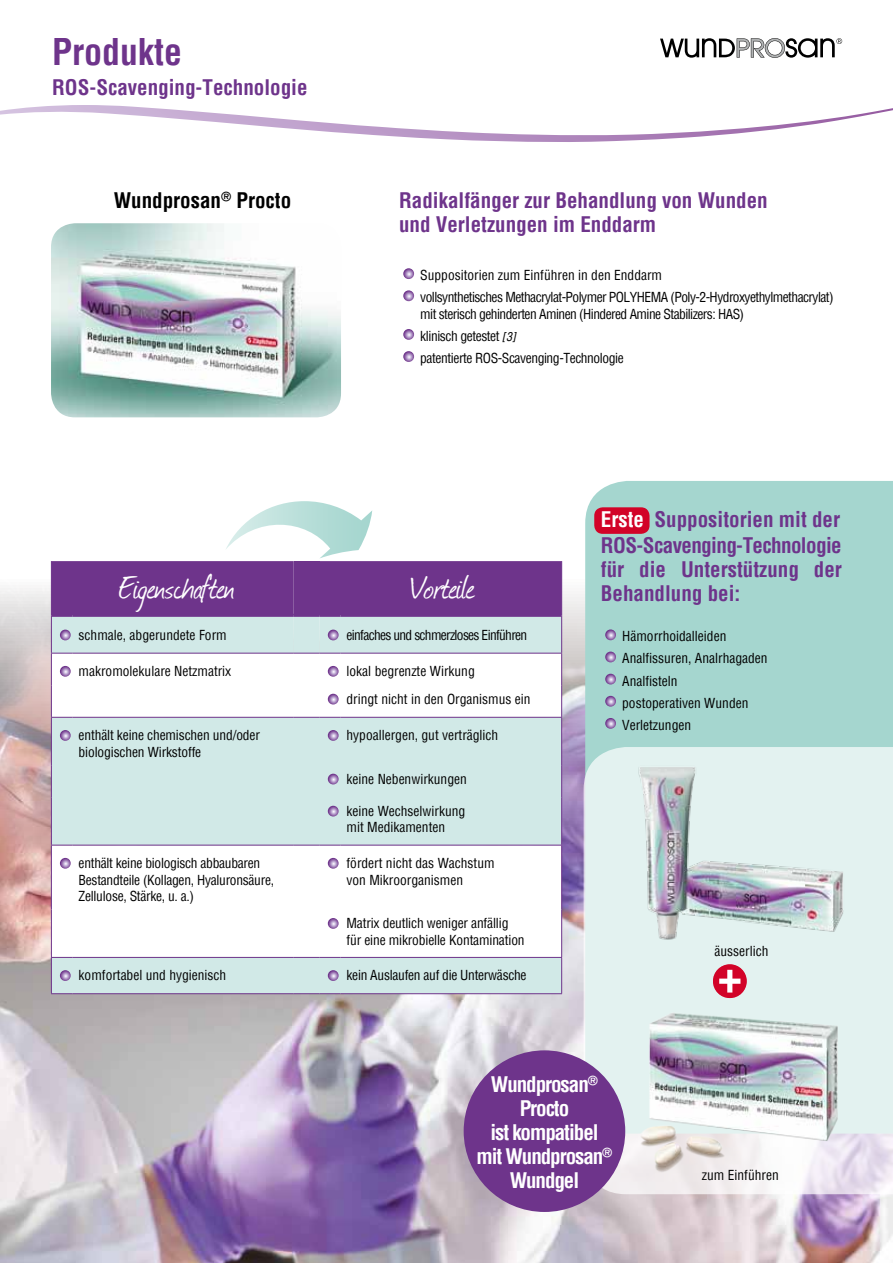
<style>
.page{position:relative;width:893px;height:1263px;background:#fff}
.page>*{position:absolute;margin:0;border:0;box-sizing:border-box;transform-origin:0 0}
.t1{font:39px "Journal";letter-spacing:-.025em;color:#fff}
.t2{font:700 condensed 36px "Helvetica";color:#6e348b}
.t3{font:700 condensed 21px/24.5px "Helvetica";color:#6e348b}
.t4{font:700 condensed 21px/24px "Helvetica";letter-spacing:-.05em;color:#fff;text-align:center}
.t5{font:700 condensed 21px "Helvetica";color:#000}
.t6{font:condensed 13.5px/16.5px "Helvetica";letter-spacing:-.01em;color:#000}
.t7{font:condensed 13.5px/22.2px "Helvetica";letter-spacing:-.04em;color:#000}
.t8{font:condensed 13.5px "Helvetica";letter-spacing:-.05em;color:#000}
.s1{font-style:italic;font-size:12px}
.s2{color:#fff}
</style>
<div class="page">
<svg style="left:0;top:105px;width:893px;height:37px"></svg>
<img style="left:0;top:561px;width:893px;height:702px">
<svg style="left:660px;top:38px;width:182px;height:20px"></svg>
<div style="left:585px;top:481px;width:308px;height:266px;background:#a5d6cf"></div>
<div style="left:594px;top:507px;width:55px;height:27px;background:#d20328;border-radius:9px"></div>
<svg style="left:605px;top:629px;width:11px;height:11px"></svg>
<svg style="left:605px;top:652px;width:11px;height:10px"></svg>
<svg style="left:605px;top:674px;width:11px;height:10px"></svg>
<svg style="left:605px;top:696px;width:11px;height:11px"></svg>
<svg style="left:605px;top:718px;width:11px;height:11px"></svg>
<svg style="left:584px;top:747px;width:309px;height:447px;background:#e2f0ef"></svg>
<img style="left:615px;top:743px;width:256px;height:213px">
<img style="left:623px;top:970px;width:256px;height:224px">
<img style="left:51px;top:223px;width:290px;height:194px">
<svg style="left:403px;top:268px;width:11px;height:11px"></svg>
<svg style="left:403px;top:290px;width:11px;height:11px"></svg>
<svg style="left:403px;top:329px;width:11px;height:11px"></svg>
<svg style="left:403px;top:351px;width:11px;height:11px"></svg>
<div style="left:714px;top:965px;width:32px;height:32px;background:#d20328;border-radius:50%"></div>
<div style="left:713px;top:964px;width:34px;height:34px;border:1px solid #d20328;border-radius:50%"></div>
<svg style="left:719px;top:970px;width:21px;height:22px"></svg>
<div style="left:464px;top:1050px;width:161px;height:162px;background:#6e348b;border-radius:50%"></div>
<div style="left:52px;top:958px;width:509px;height:35px;background:#d1e9e7"></div>
<svg style="left:52px;top:654px;width:509px;height:303px"></svg>
<svg style="left:51px;top:957px;width:22px;height:1px"></svg>
<hr style="left:73px;top:957px;width:221px;height:1px;background:#6e348b">
<hr style="left:341px;top:957px;width:221px;height:1px;background:#6e348b">
<svg style="left:52px;top:845px;width:21px;height:1px"></svg>
<hr style="left:73px;top:845px;width:221px;height:1px;background:#6e348b">
<hr style="left:341px;top:845px;width:221px;height:1px;background:#6e348b">
<svg style="left:51px;top:717px;width:22px;height:1px"></svg>
<hr style="left:73px;top:717px;width:221px;height:1px;background:#6e348b">
<hr style="left:341px;top:717px;width:221px;height:1px;background:#6e348b">
<svg style="left:294px;top:717px;width:47px;height:1px"></svg>
<svg style="left:294px;top:845px;width:47px;height:1px"></svg>
<svg style="left:294px;top:957px;width:47px;height:1px"></svg>
<hr style="left:561px;top:653px;width:1px;height:32px;background:#6e348b">
<hr style="left:561px;top:685px;width:1px;height:32px;background:#6e348b">
<hr style="left:561px;top:718px;width:1px;height:47px;background:#6e348b">
<hr style="left:561px;top:765px;width:1px;height:32px;background:#6e348b">
<hr style="left:561px;top:797px;width:1px;height:48px;background:#6e348b">
<hr style="left:561px;top:845px;width:1px;height:64px;background:#6e348b">
<hr style="left:561px;top:909px;width:1px;height:48px;background:#6e348b">
<hr style="left:561px;top:958px;width:1px;height:35px;background:#6e348b">
<hr style="left:51px;top:653px;width:1px;height:32px;background:#6e348b">
<hr style="left:51px;top:685px;width:1px;height:32px;background:#6e348b">
<hr style="left:51px;top:718px;width:1px;height:47px;background:#6e348b">
<hr style="left:51px;top:765px;width:1px;height:32px;background:#6e348b">
<hr style="left:51px;top:797px;width:1px;height:48px;background:#6e348b">
<hr style="left:51px;top:845px;width:1px;height:64px;background:#6e348b">
<hr style="left:51px;top:909px;width:1px;height:48px;background:#6e348b">
<hr style="left:51px;top:958px;width:1px;height:35px;background:#6e348b">
<svg style="left:51px;top:993px;width:22px;height:1px"></svg>
<hr style="left:73px;top:993px;width:221px;height:1px;background:#6e348b">
<svg style="left:294px;top:993px;width:47px;height:1px"></svg>
<hr style="left:341px;top:993px;width:221px;height:1px;background:#6e348b">
<svg style="left:60px;top:666px;width:11px;height:11px"></svg>
<svg style="left:328px;top:666px;width:11px;height:11px"></svg>
<svg style="left:328px;top:694px;width:11px;height:10px"></svg>
<svg style="left:60px;top:730px;width:11px;height:11px"></svg>
<svg style="left:328px;top:730px;width:11px;height:11px"></svg>
<svg style="left:328px;top:774px;width:11px;height:10px"></svg>
<svg style="left:328px;top:806px;width:11px;height:10px"></svg>
<svg style="left:60px;top:858px;width:11px;height:11px"></svg>
<svg style="left:328px;top:858px;width:11px;height:11px"></svg>
<svg style="left:328px;top:918px;width:11px;height:11px"></svg>
<svg style="left:60px;top:970px;width:11px;height:11px"></svg>
<svg style="left:328px;top:970px;width:11px;height:11px"></svg>
<svg style="left:51px;top:501px;width:511px;height:153px"></svg>
<p class="t2" style="left:52px;top:28px;width:131px">Produkte</p>
<p class="t3" style="left:52px;top:75px;width:257px">ROS-Scavenging-Technologie</p>
<p class="t5" style="left:114px;top:187px;width:179px">Wundprosan<sup>®</sup> Procto</p>
<p class="t3" style="left:399px;top:189px;width:370px;line-height:24px">Radikalfänger zur Behandlung von Wunden und Verletzungen im Enddarm</p>
<p class="t7" style="left:420px;top:264px;width:415px">Suppositorien zum Einführen in den Enddarm<br>vollsynthetisches Methacrylat-Polymer POLYHEMA (Poly-2-Hydroxyethylmethacrylat)</p>
<p class="t7" style="left:420px;top:303px;width:325px">mit sterisch gehinderten Aminen (Hindered Amine Stabilizers: HAS) klinisch getestet <span class="s1">[3]<br></span>patentierte ROS-Scavenging-Technologie</p>
<p class="t1" style="left:119px;top:561px;width:118px">Eigenschaften</p>
<p class="t1" style="left:410px;top:561px;width:67px">Vorteile</p>
<p class="t6" style="left:79px;top:626px;width:150px">schmale, abgerundete Form</p>
<p class="t8" style="left:347px;top:626px;width:182px">einfaches und schmerzloses Einführen</p>
<p class="t6" style="left:79px;top:663px;width:154px">makromolekulare Netzmatrix</p>
<p class="t6" style="left:347px;top:657px;width:186px;line-height:27.8px">lokal begrenzte Wirkung<br>dringt nicht in den Organismus ein</p>
<p class="t6" style="left:79px;top:727px;width:183px">enthält keine chemischen und/oder biologischen Wirkstoffe</p>
<p class="t6" style="left:347px;top:727px;width:153px">hypoallergen, gut verträglich</p>
<p class="t6" style="left:347px;top:770px;width:122px">keine Nebenwirkungen</p>
<p class="t6" style="left:347px;top:802px;width:120px">keine Wechselwirkung mit Medikamenten</p>
<p class="t6" style="left:79px;top:855px;width:197px">enthält keine biologisch abbaubaren<br>Bestandteile (Kollagen, Hyaluronsäure,<br>Zellulose, Stärke, u. a.)</p>
<p class="t6" style="left:347px;top:855px;width:150px">fördert nicht das Wachstum von Mikroorganismen</p>
<p class="t6" style="left:347px;top:915px;width:180px">Matrix deutlich weniger anfällig für eine mikrobielle Kontamination</p>
<p class="t6" style="left:79px;top:967px;width:149px">komfortabel und hygienisch</p>
<p class="t6" style="left:347px;top:967px;width:182px">kein Auslaufen auf die Unterwäsche</p>
<p class="t3" style="left:601px;top:507px;width:242px;text-align:justify"><span class="s2">Erste</span> Suppositorien mit der ROS-Scavenging-Technologie für die Unterstützung der Behandlung bei:</p>
<p class="t6" style="left:622px;top:625px;width:147px;line-height:22.2px">Hämorrhoidalleiden<br>Analfissuren, Analrhagaden<br>Analfisteln<br>postoperativen Wunden<br>Verletzungen</p>
<p class="t6" style="left:715px;top:943px;width:55px">äusserlich</p>
<p class="t4" style="left:476px;top:1072px;width:138px">Wundprosan<sup>®<br></sup>Procto<br>ist kompatibel mit Wundprosan<sup>®<br></sup>Wundgel</p>
<p class="t6" style="left:702px;top:1167px;width:78px">zum Einführen</p>
</div>
